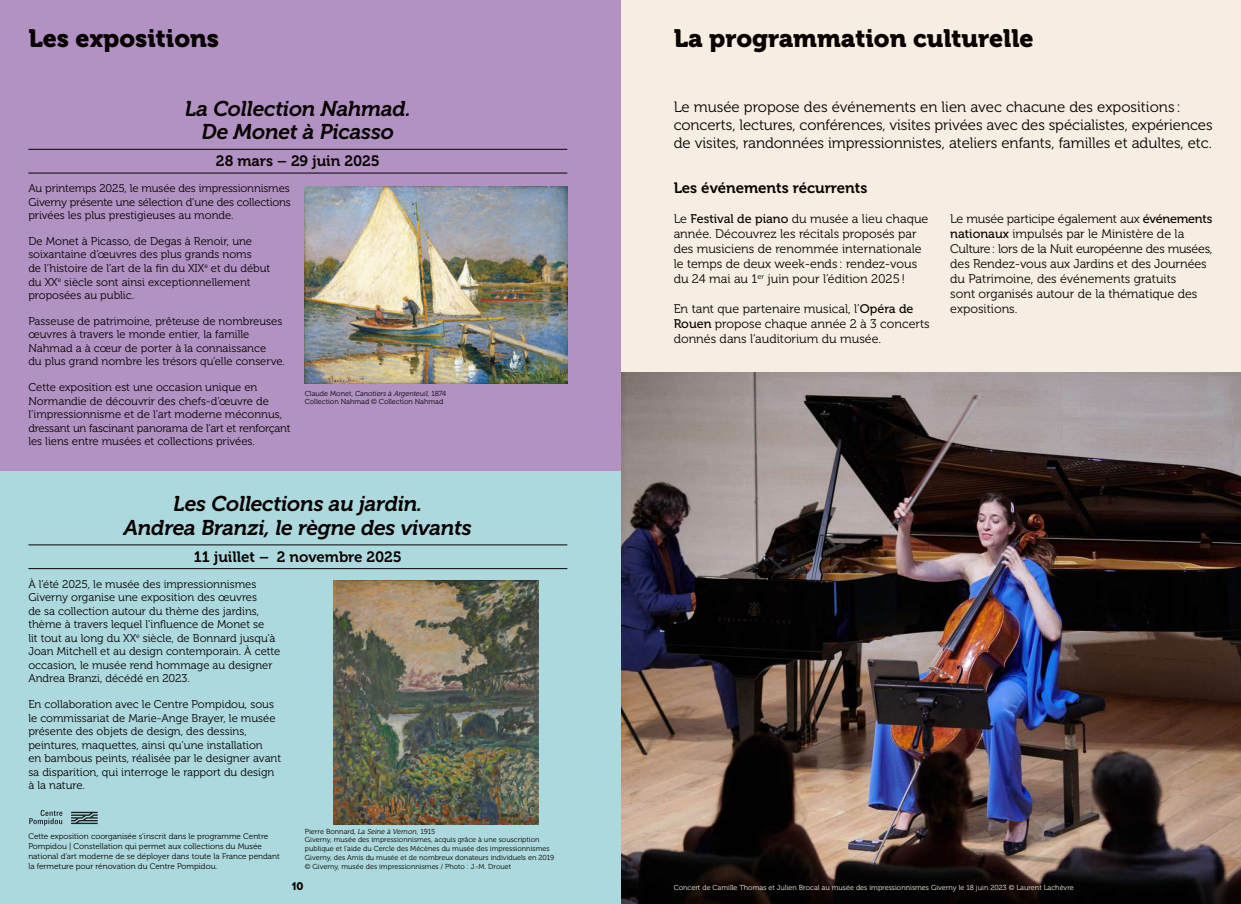
<style>
.page{position:relative;width:1241px;height:904px;background:#fff}
.page>*{position:absolute;margin:0;border:0;box-sizing:border-box;transform-origin:0 0}
.t1{font:25px "Museo 900";color:#080302}
.t2{font:italic 21.25px/23.8px "Museo 700";letter-spacing:-.01em;color:#080302;text-align:center}
.t3{font:15px/18px "Museo 300";letter-spacing:-.005em;color:#080302}
.t4{font:15px "Museo 700";color:#080302}
.t5{font:12.5px/15px "Museo 300";color:#080302}
.t6{font:11.25px/13.5px "Museo 300";color:#080302}
.t7{font:900 10px "Area Normal";color:#080302}
.t8{font:8.12px/9.8px "Museo 300";color:#080302}
.t9{font:7.25px/8.8px "Museo 300";color:#080302}
.t10{font:7.25px "Museo 300";color:#f6eee2}
.s1{font-style:italic}
.s2{font-family:"Museo 500"}
</style>
<div class="page">
<div style="left:620px;top:0;width:620px;height:452px;background:#f6eee2"></div>
<img style="left:620px;top:373px;width:620px;height:531px">
<div style="left:0;top:0;width:620px;height:472px;background:#b192c3"></div>
<div style="left:0;top:472px;width:620px;height:432px;background:#acd9de"></div>
<hr style="left:28px;top:149px;width:539px;height:1px;background:#080302">
<hr style="left:28px;top:173px;width:539px;height:1px;background:#080302">
<hr style="left:28px;top:544px;width:539px;height:1px;background:#080302">
<hr style="left:28px;top:568px;width:539px;height:1px;background:#080302">
<img style="left:305px;top:186px;width:262px;height:198px">
<img style="left:333px;top:580px;width:205px;height:244px">
<svg style="left:29px;top:809px;width:33px;height:16px"></svg>
<svg style="left:71px;top:811px;width:27px;height:13px"></svg>
<h1 class="t1" style="left:28px;top:24px;width:192px">Les expositions</h1>
<h1 class="t1" style="left:673px;top:24px;width:361px">La programmation culturelle</h1>
<h2 class="t2" style="left:185px;top:96px;width:227px">La Collection Nahmad.<br>De Monet à Picasso</h2>
<h3 class="t4" style="left:216px;top:153px;width:165px">28 mars – 29 juin 2025</h3>
<p class="t6" style="left:28px;top:182px;width:264px;text-align:justify">Au printemps 2025, le musée des impressionnismes Giverny présente une sélection d’une des collections privées les plus prestigieuses au monde.</p>
<p class="t6" style="left:28px;top:234px;width:243px">De Monet à Picasso, de Degas à Renoir, une soixantaine d’œuvres des plus grands noms<br>de l’histoire de l’art de la fin du XIX<sup>e</sup> et du début du XX<sup>e</sup> siècle sont ainsi exceptionnellement proposées au public.</p>
<p class="t6" style="left:28px;top:314px;width:258px">Passeuse de patrimoine, prêteuse de nombreuses œuvres à travers le monde entier, la famille Nahmad a à cœur de porter à la connaissance<br>du plus grand nombre les trésors qu’elle conserve.</p>
<p class="t6" style="left:28px;top:381px;width:264px">Cette exposition est une occasion unique en Normandie de découvrir des chefs-d’œuvre de l’impressionnisme et de l’art moderne méconnus, dressant un fascinant panorama de l’art et renforçant les liens entre musées et collections privées.</p>
<p class="t9" style="left:305px;top:389px;width:143px">Claude Monet, <span class="s1">Canotiers à Argenteuil</span>, 1874<br>Collection Nahmad © Collection Nahmad</p>
<h2 class="t2" style="left:124px;top:492px;width:349px">Les Collections au jardin.<br>Andrea Branzi, le règne des vivants</h2>
<h3 class="t4" style="left:194px;top:548px;width:209px">11 juillet – 2 novembre 2025</h3>
<p class="t6" style="left:28px;top:577px;width:253px">À l’été 2025, le musée des impressionnismes Giverny organise une exposition des œuvres<br>de sa collection autour du thème des jardins, thème à travers lequel l’influence de Monet se<br>lit tout au long du XX<sup>e</sup> siècle, de Bonnard jusqu’à Joan Mitchell et au design contemporain. À cette occasion, le musée rend hommage au designer Andrea Branzi, décédé en 2023.</p>
<p class="t6" style="left:28px;top:698px;width:254px">En collaboration avec le Centre Pompidou, sous le commissariat de Marie-Ange Brayer, le musée présente des objets de design, des dessins, peintures, maquettes, ainsi qu’une installation<br>en bambous peints, réalisée par le designer avant sa disparition, qui interroge le rapport du design à la nature.</p>
<p class="t8" style="left:28px;top:831px;width:253px">Cette exposition coorganisée s’inscrit dans le programme Centre Pompidou | Constellation qui permet aux collections du Musée national d’art moderne de se déployer dans toute la France pendant la fermeture pour rénovation du Centre Pompidou.</p>
<p class="t9" style="left:305px;top:827px;width:251px">Pierre Bonnard, <span class="s1">La Seine à Vernon</span>, 1915<br>Giverny, musée des impressionnismes, acquis grâce à une souscription publique et l’aide du Cercle des Mécènes du musée des impressionnismes Giverny, des Amis du musée et de nombreux donateurs individuels en 2019 © Giverny, musée des impressionnismes / Photo : J.-M. Drouet</p>
<p class="t7" style="left:292px;top:877px;width:13px">10</p>
<p class="t3" style="left:673px;top:98px;width:540px">Le musée propose des événements en lien avec chacune des expositions : concerts, lectures, conférences, visites privées avec des spécialistes, expériences de visites, randonnées impressionnistes, ateliers enfants, familles et adultes, etc.</p>
<h3 class="t4" style="left:673px;top:179px;width:195px">Les événements récurrents</h3>
<p class="t5" style="left:673px;top:211px;width:256px">Le <span class="s2">Festival de piano</span> du musée a lieu chaque année. Découvrez les récitals proposés par des musiciens de renommée internationale le temps de deux week-ends : rendez-vous du 24 mai au 1<sup>er</sup> juin pour l’édition 2025!</p>
<p class="t5" style="left:673px;top:301px;width:257px">En tant que partenaire musical, l’<span class="s2">Opéra de<br>Rouen</span> propose chaque année 2 à 3 concerts donnés dans l’auditorium du musée.</p>
<p class="t5" style="left:950px;top:211px;width:264px">Le musée participe également aux <span class="s2">événements nationaux</span> impulsés par le Ministère de la Culture: lors de la Nuit européenne des musées, des Rendez-vous aux Jardins et des Journées du Patrimoine, des événements gratuits<br>sont organisés autour de la thématique des expositions.</p>
<p class="t10" style="left:673px;top:883px;width:401px">Concert de Camille Thomas et Julien Brocal au musée des impressionnismes Giverny le 18 juin 2023 © Laurent Lachèvre</p>
</div>
